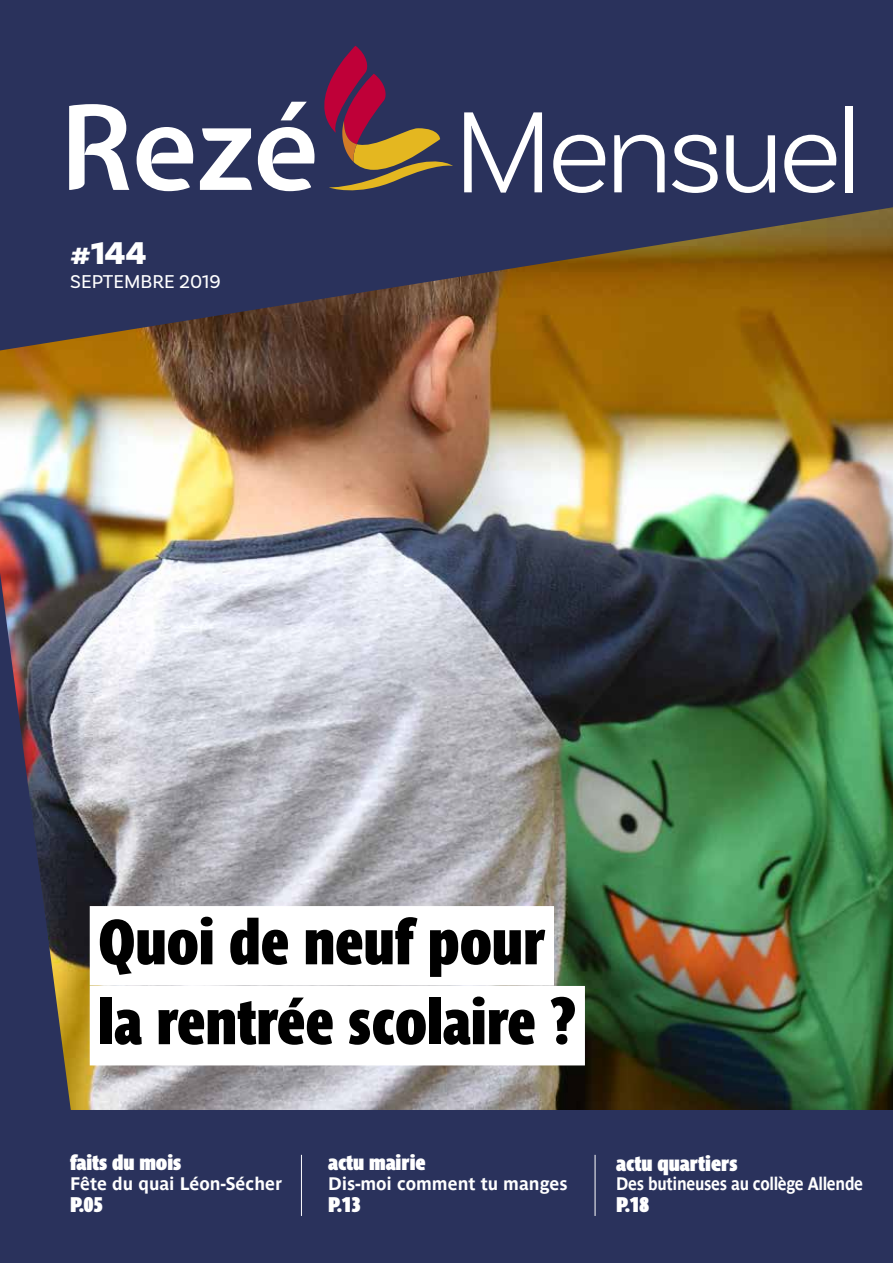
<style>
.page{position:relative;width:893px;height:1263px;background:#fff}
.page>*{position:absolute;margin:0;border:0;box-sizing:border-box;transform-origin:0 0}
.t1{font:300 121.8px "Basic Sans";letter-spacing:-.05em;color:#fff}
.TITRE{font:63px "Parisine Std Comp Sombre";color:#000}
.t2{font:900 33px "Basic Sans";color:#fff}
.SURTITRE-_appel{font:700 21px "Parisine Std Comp Sombre";color:#fff}
.PAGE_-_appel{font:700 21px "Parisine Std Comp Sombre";color:#fff}
.t3{font:19.5px "Basic Sans";color:#fff}
.TEXTE_COURANT_-_appe{font:700 18px "Parisine Std";color:#fff}
.TEXTE_COURANT_-_appe-2{font:700 18px "Parisine Std";letter-spacing:-.02em;color:#fff;scale:.9 1}
</style>
<div class="page">
<img style="left:0;top:0;width:893px;height:1263px">
<svg style="left:69px;top:104px;width:60px;height:86px"></svg>
<svg style="left:200px;top:128px;width:52px;height:62px"></svg>
<svg style="left:137px;top:127px;width:56px;height:64px"></svg>
<svg style="left:258px;top:46px;width:195px;height:152px;background:#5d4a5e"></svg>
<hr style="left:301px;top:1155px;width:1px;height:61px;background:#fff">
<hr style="left:595px;top:1155px;width:1px;height:61px;background:#fff">
<div style="left:90px;top:906px;width:464px;height:79px;background:#fff"></div>
<div style="left:90px;top:986px;width:495px;height:79px;background:#fff"></div>
<p class="t2" style="left:70px;top:233px;width:78px">#144</p>
<p class="t3" style="left:70px;top:270px;width:152px">SEPTEMBRE 2019</p>
<p class="t1" style="left:453px;top:79px;width:411px">Mensuel</p>
<p class="TITRE" style="left:98px;top:904px;width:449px">Quoi de neuf pour</p>
<p class="TITRE" style="left:98px;top:984px;width:480px">la rentrée scolaire ?</p>
<p class="SURTITRE-_appel" style="left:70px;top:1150px;width:113px">faits du mois</p>
<p class="TEXTE_COURANT_-_appe" style="left:70px;top:1173px;width:214px">Fête du quai Léon-Sécher</p>
<p class="PAGE_-_appel" style="left:70px;top:1192px;width:34px">P.05</p>
<p class="SURTITRE-_appel" style="left:328px;top:1150px;width:99px">actu mairie</p>
<p class="TEXTE_COURANT_-_appe" style="left:328px;top:1173px;width:241px">Dis-moi comment tu manges</p>
<p class="PAGE_-_appel" style="left:328px;top:1192px;width:34px">P.13</p>
<p class="SURTITRE-_appel" style="left:616px;top:1150px;width:123px">actu quartiers</p>
<p class="TEXTE_COURANT_-_appe-2" style="left:616px;top:1173px;width:276px">Des butineuses au collège Allende</p>
<p class="PAGE_-_appel" style="left:616px;top:1192px;width:34px">P.18</p>
</div>
